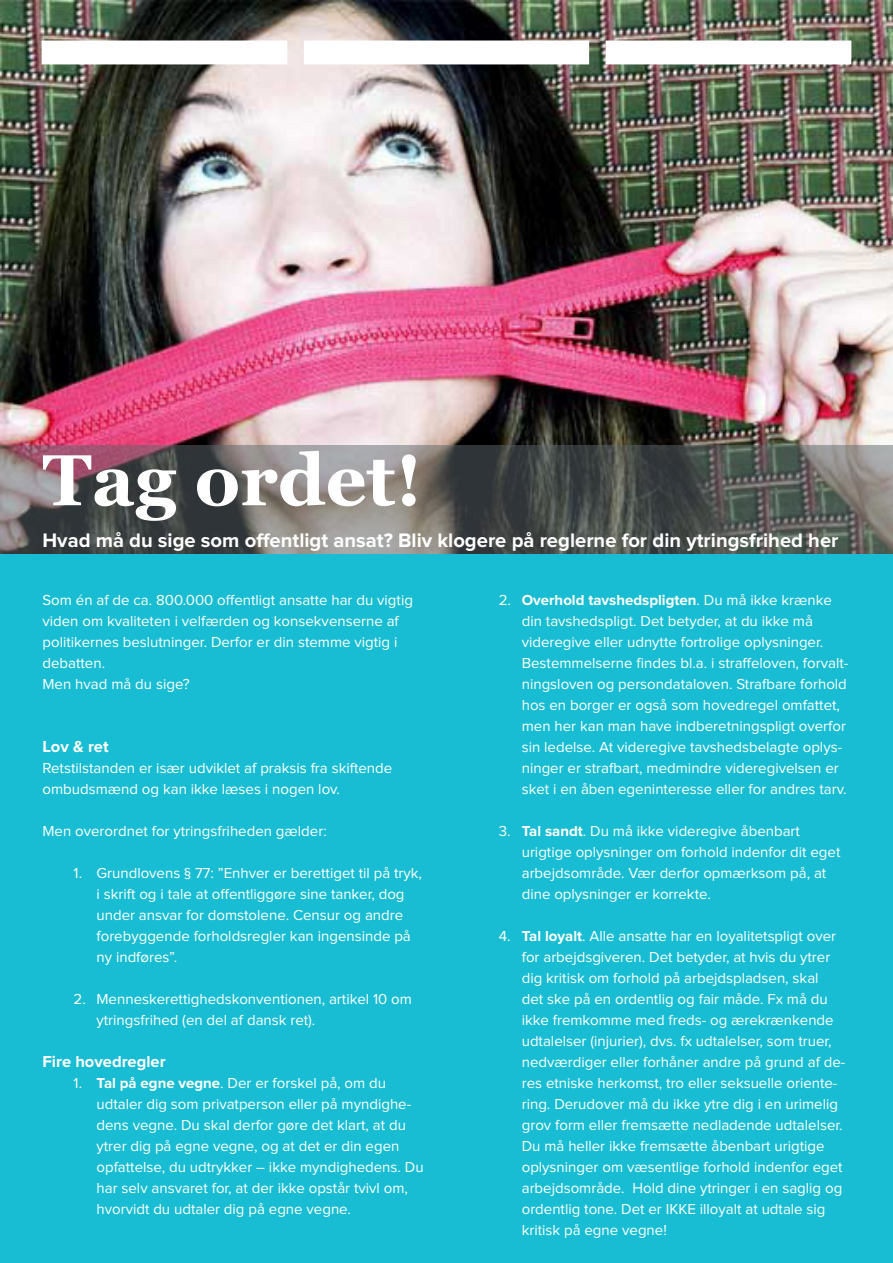
<style>
.page{position:relative;width:893px;height:1263px;background:#fff}
.page>*{position:absolute;margin:0;border:0;box-sizing:border-box;transform-origin:0 0}
.Brød{font:700 72px "Georgia";color:#fff}
.Brød-2{font:700 20.25px "Proxima Nova";color:#fff}
.Overskrift{font:700 16.5px "Proxima Nova";color:#fff}
.Brød-3{font:15px/21px "Proxima Nova";color:#fff}
.s1{font-weight:700}
</style>
<div class="page">
<img style="left:0;top:0;width:893px;height:445px">
<svg style="left:0;top:445px;width:893px;height:110px;background:#606160"></svg>
<div style="left:0;top:555px;width:893px;height:708px;background:#18bdd4"></div>
<div style="left:42px;top:41px;width:245px;height:23px;background:#fff"></div>
<div style="left:304px;top:41px;width:285px;height:23px;background:#fff"></div>
<div style="left:606px;top:41px;width:245px;height:23px;background:#fff"></div>
<p class="Brød" style="left:43px;top:434px;width:381px">Tag ordet!</p>
<p class="Brød-2" style="left:43px;top:529px;width:797px">Hvad må du sige som offentligt ansat? Bliv klogere på reglerne for din ytringsfrihed her</p>
<p class="Brød-3" style="left:43px;top:590px;width:372px">Som én af de ca. 800.000 offentligt ansatte har du vigtig viden om kvaliteten i velfærden og konsekvenserne af politikernes beslutninger. Derfor er din stemme vigtig i debatten.</p>
<p class="Brød-3" style="left:43px;top:674px;width:149px">Men hvad må du sige?</p>
<p class="Overskrift" style="left:43px;top:737px;width:68px">Lov &amp; ret</p>
<p class="Brød-3" style="left:43px;top:758px;width:351px">Retstilstanden er især udviklet af praksis fra skiftende ombudsmænd og kan ikke læses i nogen lov.</p>
<p class="Brød-3" style="left:43px;top:821px;width:286px">Men overordnet for ytringsfriheden gælder:</p>
<p class="Brød-3" style="left:97px;top:863px;width:327px;text-indent:-23px">1. Grundlovens § 77: ”Enhver er berettiget til på tryk, i skrift og i tale at offentliggøre sine tanker, dog under ansvar for domstolene. Censur og andre forebyggende forholdsregler kan ingensinde på ny indføres”.</p>
<p class="Brød-3" style="left:97px;top:989px;width:317px;text-indent:-23px">2. Menneskerettighedskonventionen, artikel 10 om ytringsfrihed (en del af dansk ret).</p>
<p class="Overskrift" style="left:43px;top:1052px;width:125px">Fire hovedregler</p>
<p class="Brød-3" style="left:97px;top:1073px;width:329px;text-indent:-23px">1. <span class="s1">Tal på egne vegne</span>. Der er forskel på, om du udtaler dig som privatperson eller på myndighe&shy;dens vegne. Du skal derfor gøre det klart, at du ytrer dig på egne vegne, og at det er din egen opfattelse, du udtrykker – ikke myndighedens. Du har selv ansvaret for, at der ikke opstår tvivl om, hvorvidt du udtaler dig på egne vegne.</p>
<p class="Brød-3" style="left:522px;top:590px;width:328px;text-indent:-23px">2. <span class="s1">Overhold tavshedspligten</span>. Du må ikke krænke din tavshedspligt. Det betyder, at du ikke må videregive eller udnytte fortrolige oplysninger.<br>Bestemmelserne findes bl.a. i straffeloven, forvalt&shy;ningsloven og persondataloven. Strafbare forhold hos en borger er også som hovedregel omfattet, men her kan man have indberetningspligt overfor sin ledelse. At videregive tavshedsbelagte oplys&shy;ninger er strafbart, medmindre videregivelsen er sket i en åben egeninteresse eller for andres tarv.</p>
<p class="Brød-3" style="left:522px;top:821px;width:320px;text-indent:-23px">3. <span class="s1">Tal sandt</span>. Du må ikke videregive åbenbart urigtige oplysninger om forhold indenfor dit eget arbejdsområde. Vær derfor opmærksom på, at dine oplysninger er korrekte.</p>
<p class="Brød-3" style="left:522px;top:926px;width:325px;text-indent:-23px">4. <span class="s1">Tal loyalt</span>. Alle ansatte har en loyalitetspligt over for arbejdsgiveren. Det betyder, at hvis du ytrer dig kritisk om forhold på arbejdspladsen, skal<br>det ske på en ordentlig og fair måde. Fx må du ikke fremkomme med freds- og ærekrænkende udtalelser (injurier), dvs. fx udtalelser, som truer, nedværdiger eller forhåner andre på grund af de&shy;res etniske herkomst, tro eller seksuelle oriente&shy;ring. Derudover må du ikke ytre dig i en urimelig grov form eller fremsætte nedladende udtalelser.<br>Du må heller ikke fremsætte åbenbart urigtige oplysninger om væsentlige forhold indenfor eget arbejdsområde. Hold dine ytringer i en saglig og ordentlig tone. Det er IKKE illoyalt at udtale sig kritisk på egne vegne!</p>
</div>
